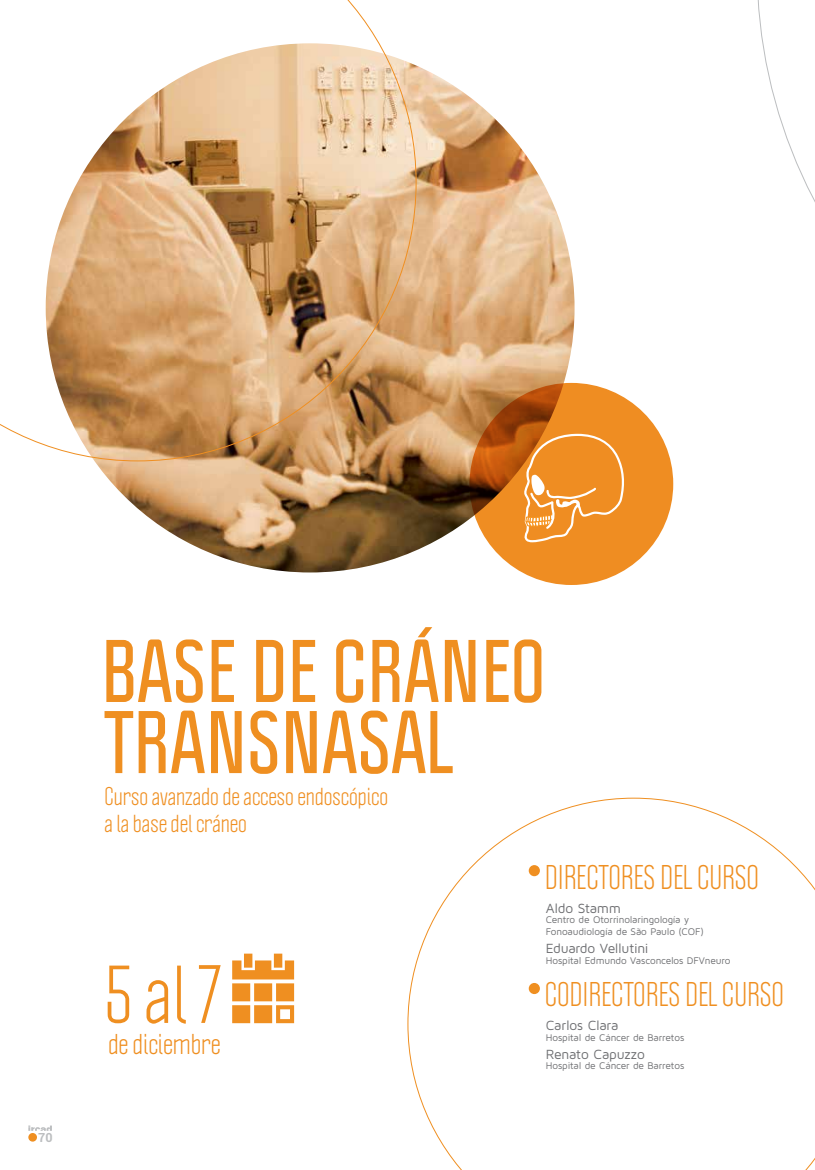
<style>
.page{position:relative;width:815px;height:1170px;background:#fff}
.page>*{position:absolute;margin:0;border:0;box-sizing:border-box;transform-origin:0 0}
.t1{font:700 77.5px "Politica";color:#ef8f21}
.t2{font:75px "Politica";color:#ef8f21}
.t3{font:30px "Politica";color:#ef8f21}
.t4{font:26.25px "Politica";color:#ef8f21}
.t5{font:22.5px/27px "Politica";color:#ef8f21}
.t6{font:13.75px/28.2px "Maven Pro";letter-spacing:-.015em;color:#6d6e71}
.t7{font:700 12.5px "Roboto";color:#bcbec0}
.t8{font:10px/12px "Maven Pro";letter-spacing:-.01em;color:#6d6e71}
</style>
<div class="page">
<svg style="left:28px;top:1125px;width:24px;height:5px"></svg>
<svg style="left:757px;top:0;width:58px;height:202px"></svg>
<svg style="left:28px;top:1132px;width:9px;height:9px"></svg>
<img style="left:46px;top:43px;width:529px;height:529px;border-radius:264px">
<svg style="left:469px;top:383px;width:204px;height:202px;background:#da7b1c"></svg>
<svg style="left:523px;top:434px;width:103px;height:108px;background:#ef993d"></svg>
<svg style="left:407px;top:797px;width:408px;height:372px"></svg>
<svg style="left:0;top:0;width:417px;height:461px"></svg>
<svg style="left:232px;top:953px;width:62px;height:70px"></svg>
<p class="t7" style="left:38px;top:1128px;width:16px">70</p>
<h1 class="t1" style="left:101px;top:621px;width:446px">BASE DE CRÁNEO</h1>
<h1 class="t1" style="left:105px;top:692px;width:350px">TRANSNASAL</h1>
<h3 class="t5" style="left:105px;top:782px;width:285px">Curso avanzado de acceso endoscópico a la base del cráneo</h3>
<h2 class="t2" style="left:105px;top:946px;width:119px">5 al 7</h2>
<h3 class="t4" style="left:108px;top:1027px;width:114px">de diciembre</h3>
<h3 class="t3" style="left:545px;top:858px;width:216px">DIRECTORES DEL CURSO</h3>
<h3 class="t6" style="left:546px;top:893px;width:77px">Aldo Stamm</h3>
<p class="t8" style="left:546px;top:913px;width:160px">Centro de Otorrinolaringología y<br>Fonoaudiología de São Paulo (COF)</p>
<p class="t8" style="left:546px;top:953px;width:186px">Hospital Edmundo Vasconcelos DFVneuro</p>
<h3 class="t6" style="left:546px;top:933px;width:104px">Eduardo Vellutini</h3>
<h3 class="t3" style="left:545px;top:975px;width:241px">CODIRECTORES DEL CURSO</h3>
<h3 class="t6" style="left:546px;top:1010px;width:101px">Carlos Clara<br>Renato Capuzzo</h3>
<p class="t8" style="left:546px;top:1030px;width:140px">Hospital de Cáncer de Barretos</p>
<p class="t8" style="left:546px;top:1059px;width:140px">Hospital de Cáncer de Barretos</p>
</div>
